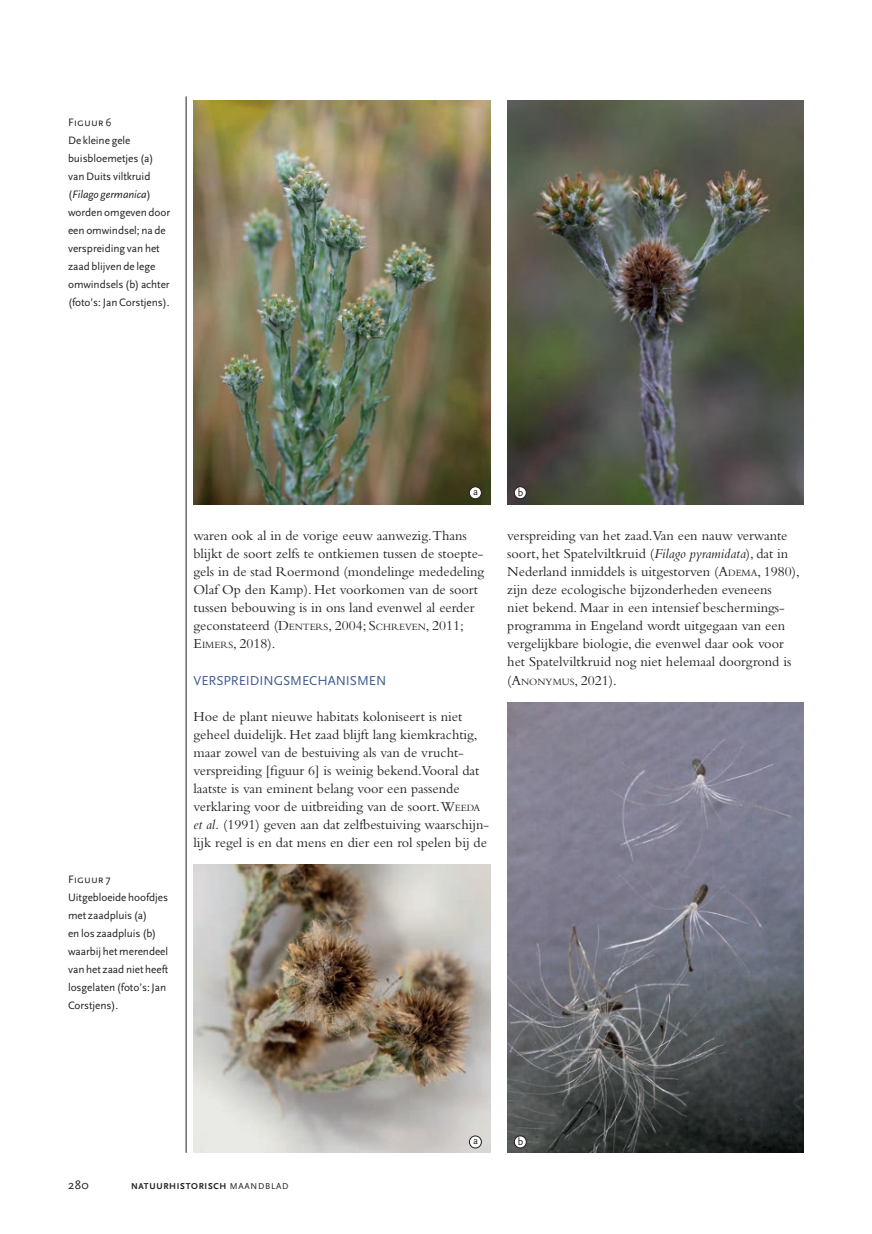
<style>
.page{position:relative;width:872px;height:1234px;background:#fff}
.page>*{position:absolute;margin:0;border:0;box-sizing:border-box;transform-origin:0 0}
.t1{font:14.25px/18px "Bembo";color:#231f20}
.t2{font:13.5px "Scala Sans";letter-spacing:-.005em;color:#405b90}
.t3{font:12.75px "Scala Sans";color:#231f20}
.t4{font:11.25px/18px "Scala Sans";letter-spacing:-.005em;color:#231f20}
.t5{font:11.25px "Scala Sans Caps";letter-spacing:-.005em;color:#231f20}
.t6{font:10.5px "Scala Sans";color:#231f20}
.t7{font:700 8.85px "Scala Sans";letter-spacing:.08em;color:#231f20}
.s1{font-style:italic}
.s2{font-style:inherit}
.s3{font-size:10.05px}
.s4{font-weight:400}
</style>
<div class="page">
<hr style="left:186px;top:96px;width:1px;height:1056px;background:#231f20">
<img style="left:193px;top:100px;width:297px;height:404px">
<img style="left:507px;top:100px;width:297px;height:404px">
<img style="left:193px;top:864px;width:297px;height:288px">
<img style="left:507px;top:702px;width:297px;height:450px">
<div style="left:514px;top:486px;width:12px;height:12px;background:#fff;border-radius:50%"></div>
<div style="left:514px;top:486px;width:12px;height:13px;border:1px solid #231f20;border-radius:50%"></div>
<div style="left:514px;top:1135px;width:12px;height:12px;background:#fff;border-radius:50%"></div>
<div style="left:514px;top:1135px;width:12px;height:12px;border:1px solid #231f20;border-radius:50%"></div>
<div style="left:469px;top:486px;width:12px;height:12px;background:#fff;border-radius:50%"></div>
<div style="left:469px;top:486px;width:13px;height:13px;border:1px solid #231f20;border-radius:50%"></div>
<div style="left:469px;top:1135px;width:12px;height:12px;background:#fff;border-radius:50%"></div>
<div style="left:469px;top:1135px;width:13px;height:12px;border:1px solid #231f20;border-radius:50%"></div>
<p class="t5" style="left:68px;top:116px;width:45px">Figuur 6</p>
<p class="t4" style="left:68px;top:132px;width:104px">De kleine gele buisbloemetjes (a) van Duits viltkruid (<span class="s1">Filago germanica</span>) worden omgeven door een omwindsel; na de verspreiding van het zaad blijven de lege omwindsels (b) achter (foto’s: Jan Corstjens).</p>
<p class="t5" style="left:68px;top:872px;width:44px">Figuur 7</p>
<p class="t4" style="left:68px;top:888px;width:102px">Uitgebloeide hoofdjes met zaadpluis (a)<br>en los zaadpluis (b) waarbij het merendeel van het zaad niet heeft losgelaten (foto’s: Jan<br>Corstjens).</p>
<p class="t6" style="left:473px;top:486px;width:6px">a</p>
<p class="t1" style="left:193px;top:526px;width:292px">waren ook al in de vorige eeuw aanwezig.Thans blijkt de soort zelfs te ontkiemen tussen de stoepte&shy;gels in de stad Roermond (mondelinge mededeling Olaf Op den Kamp). Het voorkomen van de soort tussen bebouwing is in ons land evenwel al eerder geconstateerd (<span class="s2">D</span><span class="s3">ENTERS</span>, 2004; <span class="s2">S</span><span class="s3">CHREVEN</span>, 2011; <span class="s2">E</span><span class="s3">IMERS</span>, 2018).</p>
<p class="t2" style="left:193px;top:672px;width:194px">VERSPREIDINGSMECHANISMEN</p>
<p class="t1" style="left:193px;top:706px;width:297px">Hoe de plant nieuwe habitats koloniseert is niet geheel duidelijk. Het zaad blijft lang kiemkrachtig, maar zowel van de bestuiving als van de vrucht&shy;verspreiding [figuur 6] is weinig bekend.Vooral dat laatste is van eminent belang voor een passende verklaring voor de uitbreiding van de soort.<span class="s2">W</span><span class="s3">EEDA </span><span class="s1">et al.</span> (1991) geven aan dat zelfbestuiving waarschijn&shy;lijk regel is en dat mens en dier een rol spelen bij de</p>
<p class="t6" style="left:518px;top:486px;width:7px">b</p>
<p class="t1" style="left:507px;top:526px;width:294px">verspreiding van het zaad.Van een nauw verwante soort, het Spatelviltkruid (<span class="s1">Filago pyramidata</span>), dat in Nederland inmiddels is uitgestorven (<span class="s2">A</span><span class="s3">DEMA</span>, 1980), zijn deze ecologische bijzonderheden eveneens<br>niet bekend. Maar in een intensief beschermings&shy;programma in Engeland wordt uitgegaan van een vergelijkbare biologie, die evenwel daar ook voor het Spatelviltkruid nog niet helemaal doorgrond is (<span class="s2">A</span><span class="s3">NONYMUS</span>, 2021).</p>
<p class="t3" style="left:68px;top:1177px;width:22px">280</p>
<p class="t7" style="left:131px;top:1180px;width:159px">NATUURHISTORISCH <span class="s4">MAANDBLAD</span></p>
<p class="t6" style="left:473px;top:1134px;width:6px">a</p>
<p class="t6" style="left:518px;top:1135px;width:7px">b</p>
</div>
